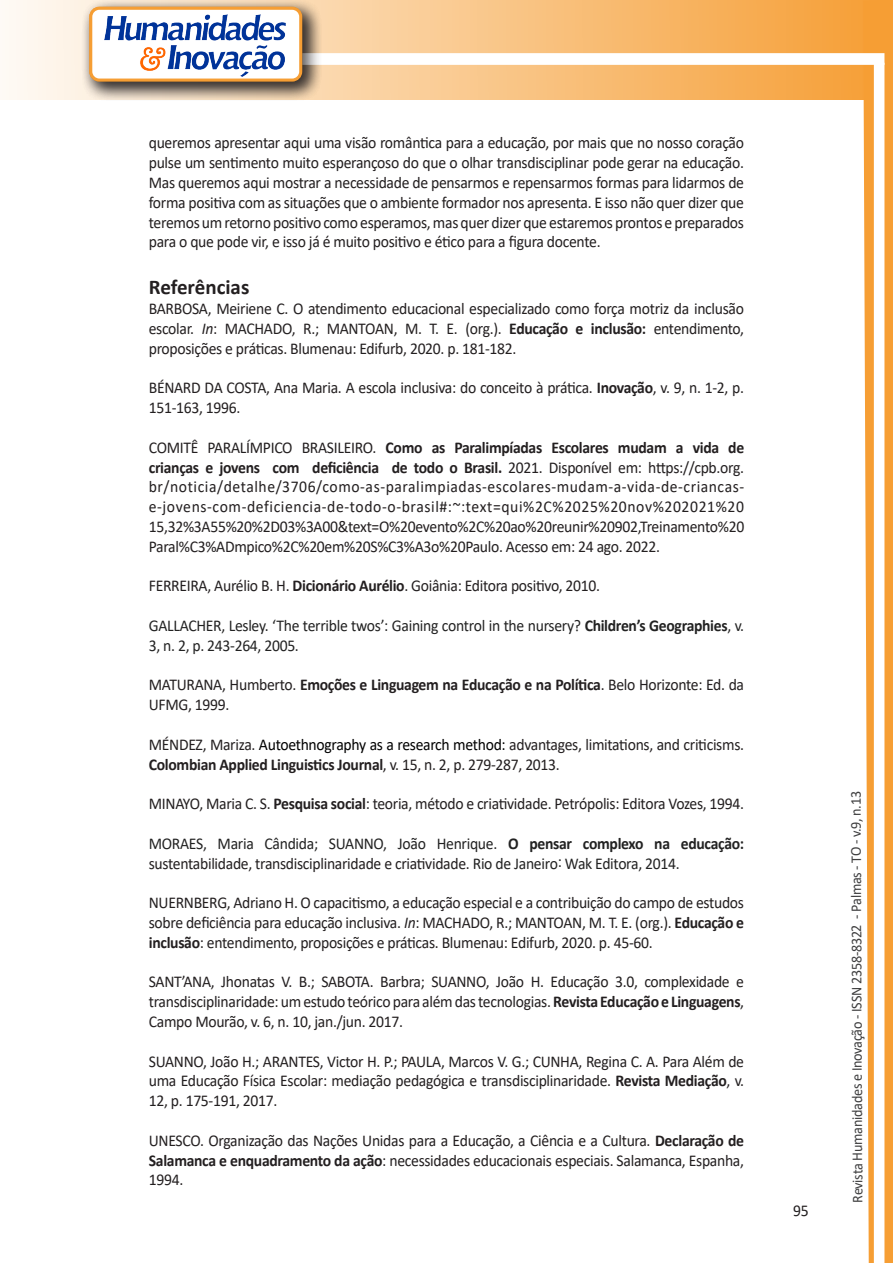
<style>
.page{position:relative;width:893px;height:1263px;background:#fff}
.page>*{position:absolute;margin:0;border:0;box-sizing:border-box;transform-origin:0 0}
.Titulo_2{font:700 21px "Calibri";color:#231f20}
.texto{font:16.5px/19.8px "Calibri";letter-spacing:-.02em;color:#231f20;text-align:justify;scale:.95 1}
.texto-2{font:16.5px/19.8px "Calibri";letter-spacing:-.02em;color:#222;scale:.95 1}
.t1{font:15px "Calibri";letter-spacing:-.025em;color:#3e3e3f;scale:.95 1}
.s1{font-style:italic}
.s2{font-weight:700}
.s3{color:#000}
.s4{color:#231f20}
</style>
<div class="page">
<svg style="left:5px;top:0;width:858px;height:100px;background:#f9c484"></svg>
<div style="left:302px;top:53px;width:582px;height:12px;background:#fff;border:2px solid #fff"></div>
<svg style="left:863px;top:0;width:30px;height:1263px"></svg>
<div style="left:81px;top:0;width:241px;height:102px;background:#231f20;opacity:.75"></div>
<div style="left:91px;top:8px;width:210px;height:72px;background:#fff;border-radius:9px"></div>
<img style="left:104px;top:14px;width:181px;height:62px">
<div style="left:89px;top:7px;width:213px;height:75px;border:3px solid #f69e34;border-radius:9px"></div>
<p class="texto" style="left:149px;top:133px;width:628px">queremos apresentar aqui uma visão romântica para a educação, por mais que no nosso coração pulse um sentimento muito esperançoso do que o olhar transdisciplinar pode gerar na educação.<br>Mas queremos aqui mostrar a necessidade de pensarmos e repensarmos formas para lidarmos de forma positiva com as situações que o ambiente formador nos apresenta. E isso não quer dizer que teremos um retorno positivo como esperamos, mas quer dizer que estaremos prontos e preparados para o que pode vir, e isso já é muito positivo e ético para a figura docente.</p>
<p class="Titulo_2" style="left:149px;top:272px;width:102px">Referências</p>
<p class="texto" style="left:149px;top:298px;width:628px">BARBOSA, Meiriene C. O atendimento educacional especializado como força motriz da inclusão escolar. <span class="s1">In</span>: MACHADO, R.; MANTOAN, M. T. E. (org.). <span class="s2">Educação e inclusão:</span> entendimento, proposições e práticas. Blumenau: Edifurb, 2020. p. 181-182.</p>
<p class="texto" style="left:149px;top:377px;width:628px">BÉNARD DA COSTA, Ana Maria. A escola inclusiva: do conceito à prática. <span class="s2">Inovação</span>, v. 9, n. 1-2, p.<br>151-163, 1996.</p>
<p class="texto" style="left:149px;top:437px;width:628px">COMITÊ PARALÍMPICO BRASILEIRO. <span class="s2">Como as Paralimpíadas Escolares mudam a vida de crianças e jovens com deficiência de todo o Brasil.</span> 2021. Disponível em: https://cpb.org. br/noticia/detalhe/3706/como-as-paralimpiadas-escolares-mudam-a-vida-de-criancas&shy;e-jovens-com-deficiencia-de-todo-o-brasil#:~:text=qui%2C%2025%20nov%202021%20<br>15,32%3A55%20%2D03%3A00&amp;text=O%20evento%2C%20ao%20reunir%20902,Treinamento%20<br>Paral%C3%ADmpico%2C%20em%20S%C3%A3o%20Paulo. Acesso em: 24 ago. 2022.</p>
<p class="texto" style="left:149px;top:575px;width:476px">FERREIRA, Aurélio B. H. <span class="s2">Dicionário Aurélio</span>. Goiânia: Editora positivo, 2010.</p>
<p class="texto-2" style="left:149px;top:615px;width:628px">GALLACHER, Lesley. ‘The terrible twos’: Gaining control in the nursery? <span class="s2">Children’s Geographies</span>, v.<br>3, n. 2, p. 243-264, 2005.</p>
<p class="texto" style="left:149px;top:674px;width:628px">MATURANA, Humberto. <span class="s2">Emoções e Linguagem na Educação e na Política</span>. Belo Horizonte: Ed. da<br>UFMG, 1999.</p>
<p class="texto" style="left:149px;top:734px;width:628px">MÉNDEZ, Mariza. <span class="s3">Autoethnography as a research method:</span> advantages, limitations, and criticisms.<br><span class="s2">Colombian Applied Linguistics Journal</span>, v. 15, n. 2, p. 279-287, 2013.</p>
<p class="texto" style="left:149px;top:793px;width:628px">MINAYO, Maria C. S. <span class="s2">Pesquisa social</span>: teoria, método e criatividade. Petrópolis: Editora Vozes, 1994.</p>
<p class="texto-2" style="left:149px;top:833px;width:628px">MORAES, Maria Cândida; SUANNO, João Henrique. <span class="s2">O pensar complexo na educação: </span><span class="s4">sustentabilidade, transdisciplinaridade e criatividade.</span> Rio de Janeiro: Wak Editora, 2014.</p>
<p class="texto" style="left:149px;top:892px;width:628px">NUERNBERG, Adriano H. O capacitismo, a educação especial e a contribuição do campo de estudos sobre deficiência para educação inclusiva. <span class="s1">In</span>: MACHADO, R.; MANTOAN, M. T. E. (org.). <span class="s2">Educação e inclusão</span>: entendimento, proposições e práticas. Blumenau: Edifurb, 2020. p. 45-60.</p>
<p class="texto" style="left:149px;top:971px;width:628px">SANT’ANA, Jhonatas V. B.; SABOTA. Barbra; SUANNO, João H. Educação 3.0, complexidade e transdisciplinaridade: um estudo teórico para além das tecnologias. <span class="s2">Revista Educação e Linguagens</span>, Campo Mourão, v. 6, n. 10, jan./jun. 2017.</p>
<p class="texto" style="left:149px;top:1051px;width:628px">SUANNO, João H.; ARANTES, Victor H. P.; PAULA, Marcos V. G.; CUNHA, Regina C. A. Para Além de uma Educação Física Escolar: mediação pedagógica e transdisciplinaridade. <span class="s2">Revista Mediação</span>, v.<br>12, p. 175-191, 2017.</p>
<p class="texto" style="left:149px;top:1130px;width:628px">UNESCO. Organização das Nações Unidas para a Educação, a Ciência e a Cultura. <span class="s2">Declaração de Salamanca e enquadramento da ação</span>: necessidades educacionais especiais. Salamanca, Espanha, 1994.</p>
<p class="texto" style="left:793px;top:1200px;width:18px">95</p>
<p class="t1" style="left:846px;top:1203px;width:435px;rotate:-90deg">Revista Humanidades e Inovação - ISSN 2358-8322 - Palmas - TO - v.9, n.13</p>
</div>
